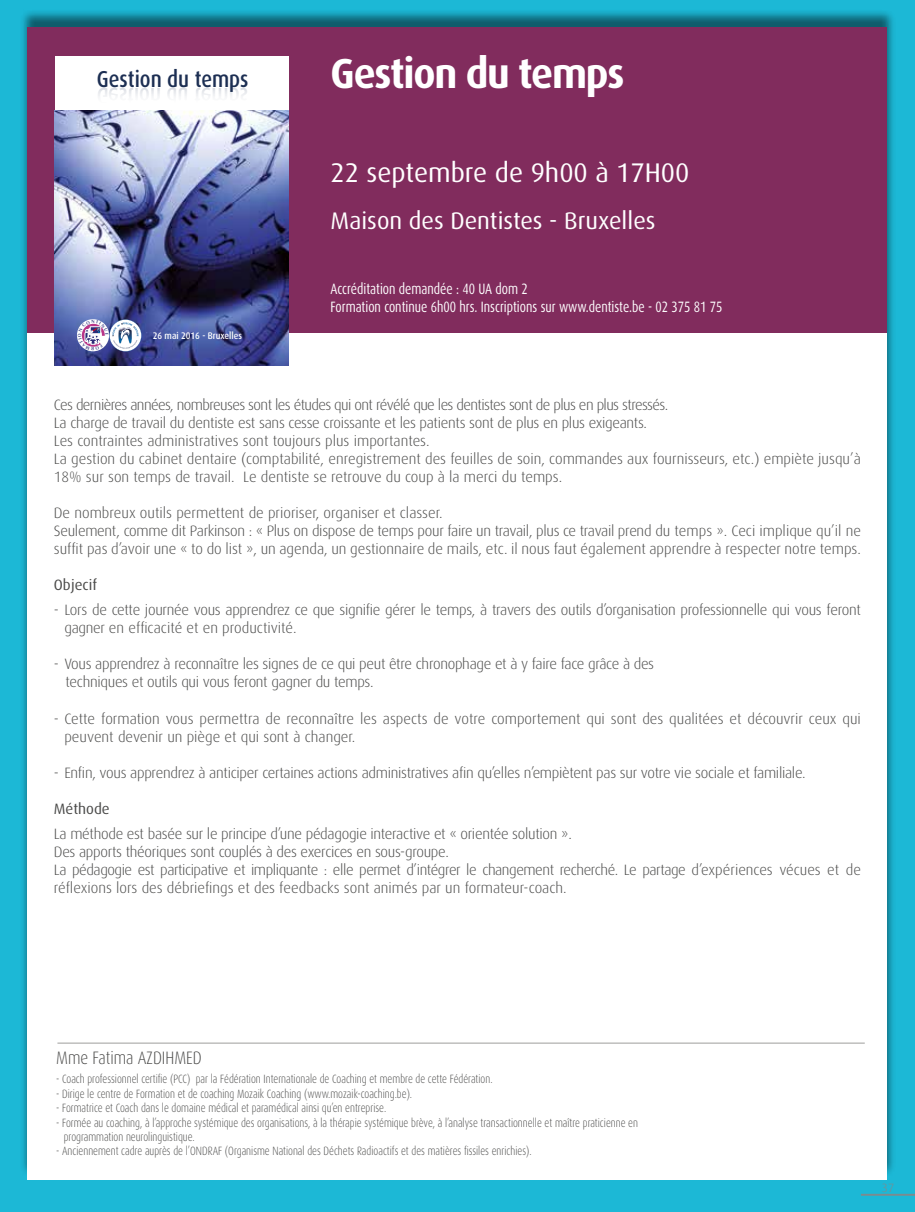
<style>
.page{position:relative;width:915px;height:1212px;background:#fff}
.page>*{position:absolute;margin:0;border:0;box-sizing:border-box;transform-origin:0 0}
.t1{font:700 42px "Dax";letter-spacing:-.03em;color:#fff;scale:.95 1}
.t2{font:27px "Dax";color:#fff}
.t3{font:24px "Dax";color:#fff}
.t4{font:500 22.95px "Dax";color:#1d2f53;scale:.87 1}
.t5{font:300 18px "Dax";color:#4a4a49;scale:.85 1}
.t6{font:300 15px/18px "Dax";letter-spacing:-.02em;color:#4a4a49}
.t7{font:300 15px/18px "Dax";color:#4a4a49}
.t8{font:15px/18px "Dax";color:#fff;scale:.8 1}
.t9{font:15px "Dax";color:#4a4a49}
.t10{font:300 12px/14.4px "Dax";color:#4a4a49;scale:.8 1}
.t11{font:300 12px "Dax";color:#878787}
.t12{font:500 9.6px "Dax";color:#fff;scale:.9 1}
.t13{font:600 4.95px "Peignot LT Std";color:#2b2d77}
</style>
<div class="page">
<div style="left:0;top:0;width:914px;height:1212px;background:#1cb8d6"></div>
<div style="left:20px;top:9px;width:875px;height:1168px;background:#000;opacity:.5"></div>
<div style="left:28px;top:28px;width:859px;height:1152px;background:#fff"></div>
<div style="left:28px;top:28px;width:859px;height:305px;background:#812c5d"></div>
<div style="left:55px;top:56px;width:234px;height:83px;background:#fff"></div>
<img style="left:55px;top:111px;width:234px;height:255px">
<hr style="left:57px;top:1043px;width:807px;height:1px;background:#9d9d9c">
<hr style="left:860px;top:1194px;width:54px;height:1px;background:#878787">
<hr style="left:860px;top:1195px;width:54px;height:1px;background:#878787">
<svg style="left:78px;top:319px;width:63px;height:32px"></svg>
<h3 class="t4" style="left:97px;top:67px;width:176px">Gestion du temps</h3>
<p class="t13" style="left:77px;top:337px;width:5px;rotate:-90deg">O</p>
<p class="t12" style="left:153px;top:330px;width:100px">26 mai 2016 - Bruxelles</p>
<h1 class="t1" style="left:330px;top:50px;width:311px">Gestion du temps</h1>
<h2 class="t2" style="left:330px;top:158px;width:360px">22 septembre de 9h00 à 17H00</h2>
<h3 class="t3" style="left:330px;top:208px;width:326px">Maison des Dentistes - Bruxelles</h3>
<p class="t8" style="left:330px;top:279px;width:491px">Accréditation demandée : 40 UA dom 2<br>Formation continue 6h00 hrs. Inscriptions sur www.dentiste.be - 02 375 81 75</p>
<p class="t6" style="left:54px;top:396px;width:808px">Ces dernières années, nombreuses sont les études qui ont révélé que les dentistes sont de plus en plus stressés.<br>La charge de travail du dentiste est sans cesse croissante et les patients sont de plus en plus exigeants.<br>Les contraintes administratives sont toujours plus importantes.<br>La gestion du cabinet dentaire (comptabilité, enregistrement des feuilles de soin, commandes aux fournisseurs, etc.) empiète jusqu’à 18% sur son temps de travail. Le dentiste se retrouve du coup à la merci du temps.</p>
<p class="t7" style="left:54px;top:504px;width:808px">De nombreux outils permettent de prioriser, organiser et classer.<br>Seulement, comme dit Parkinson : « Plus on dispose de temps pour faire un travail, plus ce travail prend du temps ». Ceci implique qu’il ne suffit pas d’avoir une « to do list », un agenda, un gestionnaire de mails, etc. il nous faut également apprendre à respecter notre temps.</p>
<p class="t9" style="left:54px;top:576px;width:45px">Objecif</p>
<p class="t6" style="left:64px;top:601px;width:797px;text-indent:-10px">- Lors de cette journée vous apprendrez ce que signifie gérer le temps, à travers des outils d’organisation professionnelle qui vous feront gagner en efficacité et en productivité.</p>
<p class="t6" style="left:66px;top:655px;width:590px;text-indent:-12px">- Vous apprendrez à reconnaître les signes de ce qui peut être chronophage et à y faire face grâce à des techniques et outils qui vous feront gagner du temps.</p>
<p class="t7" style="left:64px;top:709px;width:797px;text-indent:-10px">- Cette formation vous permettra de reconnaître les aspects de votre comportement qui sont des qualitées et découvrir ceux qui peuvent devenir un piège et qui sont à changer.</p>
<p class="t6" style="left:54px;top:763px;width:753px">- Enfin, vous apprendrez à anticiper certaines actions administratives afin qu’elles n’empiètent pas sur votre vie sociale et familiale.</p>
<p class="t9" style="left:54px;top:800px;width:57px">Méthode</p>
<p class="t6" style="left:54px;top:825px;width:808px">La méthode est basée sur le principe d’une pédagogie interactive et « orientée solution ».<br>Des apports théoriques sont couplés à des exercices en sous-groupe.<br>La pédagogie est participative et impliquante : elle permet d’intégrer le changement recherché. Le partage d’expériences vécues et de réflexions lors des débriefings et des feedbacks sont animés par un formateur-coach.</p>
<p class="t5" style="left:56px;top:1048px;width:173px">Mme Fatima AZDIHMED</p>
<p class="t10" style="left:56px;top:1072px;width:547px">- Coach professionnel certifie (PCC) par la Fédération Internationale de Coaching et membre de cette Fédération.</p>
<p class="t10" style="left:56px;top:1086px;width:446px">- Dirige le centre de Formation et de coaching Mozaik Coaching (www.mozaik-coaching.be).</p>
<p class="t10" style="left:56px;top:1101px;width:414px">- Formatrice et Coach dans le domaine médical et paramédical ainsi qu’en entreprise.</p>
<p class="t10" style="left:64px;top:1115px;width:719px;text-indent:-7px">- Formée au coaching, à l’approche systémique des organisations, à la thérapie systémique brève, à l’analyse transactionnelle et maître praticienne en programmation neurolinguistique.</p>
<p class="t10" style="left:56px;top:1144px;width:595px">- Anciennement cadre auprès de l’ONDRAF (Organisme National des Déchets Radioactifs et des matières fissiles enrichies).</p>
<p class="t11" style="left:881px;top:1181px;width:14px">37</p>
</div>
